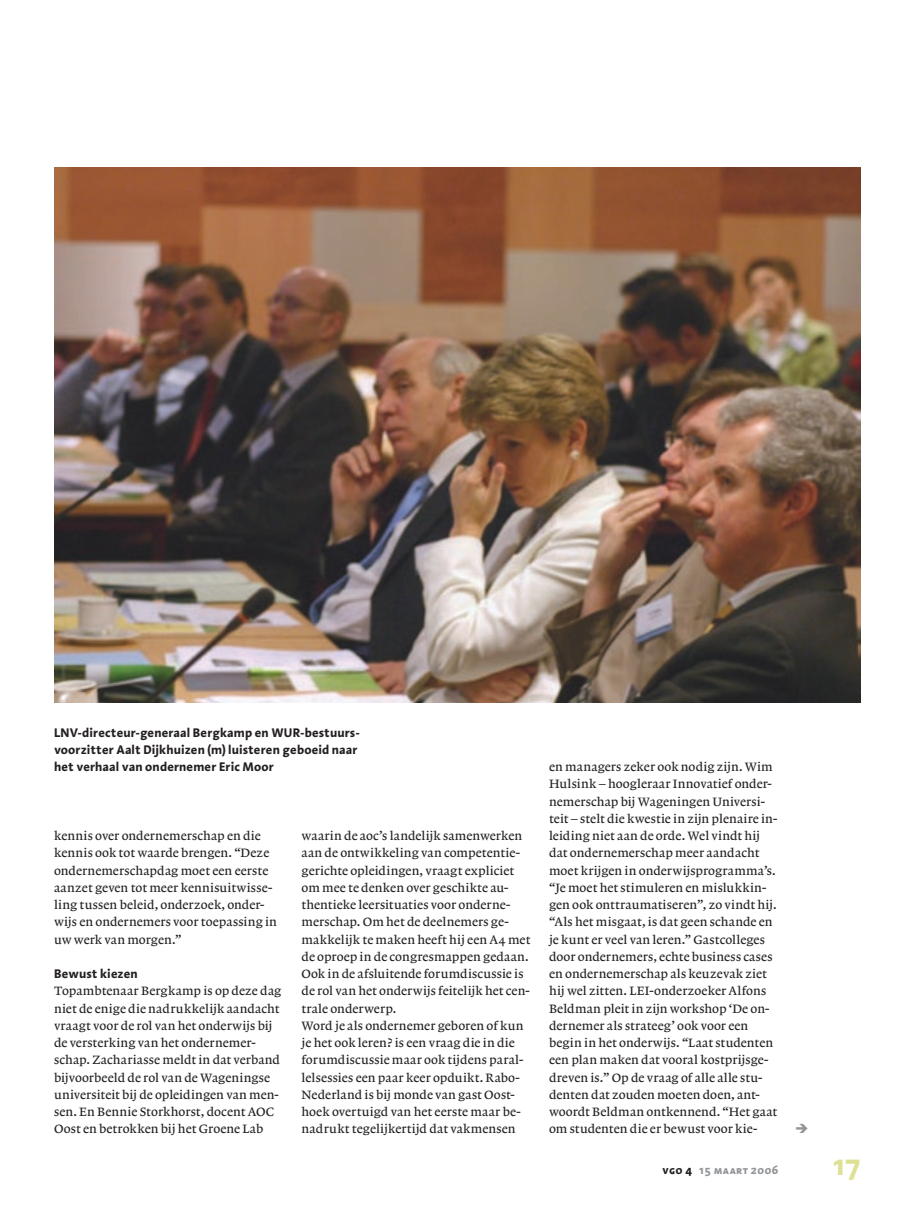
<style>
.page{position:relative;width:915px;height:1212px;background:#fff}
.page>*{position:absolute;margin:0;border:0;box-sizing:border-box;transform-origin:0 0}
.t1{font:700 30px "Linotype Aroma";color:#dde193}
.t2{font:500 12.75px/17.2px "Lexicon No 1 Roman A";letter-spacing:.01em;color:#231f20}
.t3{font:700 12.75px/17.2px "Linotype Aroma";letter-spacing:.005em;color:#231f20}
.t4{font:700 12px "Linotype Aroma SC";letter-spacing:.025em;color:#939598}
.s1{color:#231f20}
</style>
<div class="page">
<img style="left:54px;top:167px;width:806px;height:535px">
<p class="t3" style="left:54px;top:723px;width:307px">LNV-directeur-generaal Bergkamp en WUR-bestuurs&shy;voorzitter Aalt Dijkhuizen (m) luisteren geboeid naar het verhaal van ondernemer Eric Moor</p>
<p class="t2" style="left:54px;top:827px;width:224px">kennis over ondernemerschap en die kennis ook tot waarde brengen. “Deze ondernemerschapdag moet een eerste aanzet geven tot meer kennisuitwisse&shy;ling tussen beleid, onderzoek, onder&shy;wijs en ondernemers voor toepassing in uw werk van morgen.”</p>
<p class="t3" style="left:54px;top:965px;width:85px">Bewust kiezen</p>
<p class="t2" style="left:54px;top:982px;width:229px">Topambtenaar Bergkamp is op deze dag niet de enige die nadrukkelijk aandacht vraagt voor de rol van het onderwijs bij de versterking van het ondernemer&shy;schap. Zachariasse meldt in dat verband bijvoorbeeld de rol van de Wageningse universiteit bij de opleidingen van men&shy;sen. En Bennie Storkhorst, docent AOC Oost en betrokken bij het Groene Lab</p>
<p class="t2" style="left:301px;top:827px;width:230px">waarin de aoc’s landelijk samenwerken aan de ontwikkeling van competentie&shy;gerichte opleidingen, vraagt expliciet om mee te denken over geschikte au&shy;thentieke leersituaties voor onderne&shy;merschap. Om het de deelnemers ge&shy;makkelijk te maken heeft hij een A4 met de oproep in de congresmappen gedaan.<br>Ook in de afsluitende forumdiscussie is de rol van het onderwijs feitelijk het cen&shy;trale onderwerp.<br>Word je als ondernemer geboren of kun je het ook leren? is een vraag die in die forumdiscussie maar ook tijdens paral&shy;lelsessies een paar keer opduikt. Rabo-Nederland is bij monde van gast Oost&shy;hoek overtuigd van het eerste maar be&shy;nadrukt tegelijkertijd dat vakmensen</p>
<p class="t2" style="left:549px;top:758px;width:230px">en managers zeker ook nodig zijn. Wim Hulsink – hoogleraar Innovatief onder&shy;nemerschap bij Wageningen Universi&shy;teit – stelt die kwestie in zijn plenaire in&shy;leiding niet aan de orde. Wel vindt hij dat ondernemerschap meer aandacht moet krijgen in onderwijsprogramma’s. “Je moet het stimuleren en mislukkin&shy;gen ook onttraumatiseren”, zo vindt hij. “Als het misgaat, is dat geen schande en je kunt er veel van leren.” Gastcolleges door ondernemers, echte business cases en ondernemerschap als keuzevak ziet hij wel zitten. LEI-onderzoeker Alfons Beldman pleit in zijn workshop ‘De on&shy;dernemer als strateeg’ ook voor een begin in het onderwijs. “Laat studenten een plan maken dat vooral kostprijsge&shy;dreven is.” Op de vraag of alle alle stu&shy;denten dat zouden moeten doen, ant&shy;woordt Beldman ontkennend. “Het gaat om studenten die er bewust voor kie-</p>
<p class="t4" style="left:662px;top:1162px;width:117px"><span class="s1">vgo 4</span> 15 maart 2006</p>
<h1 class="t1" style="left:830px;top:1144px;width:32px">17</h1>
</div>
